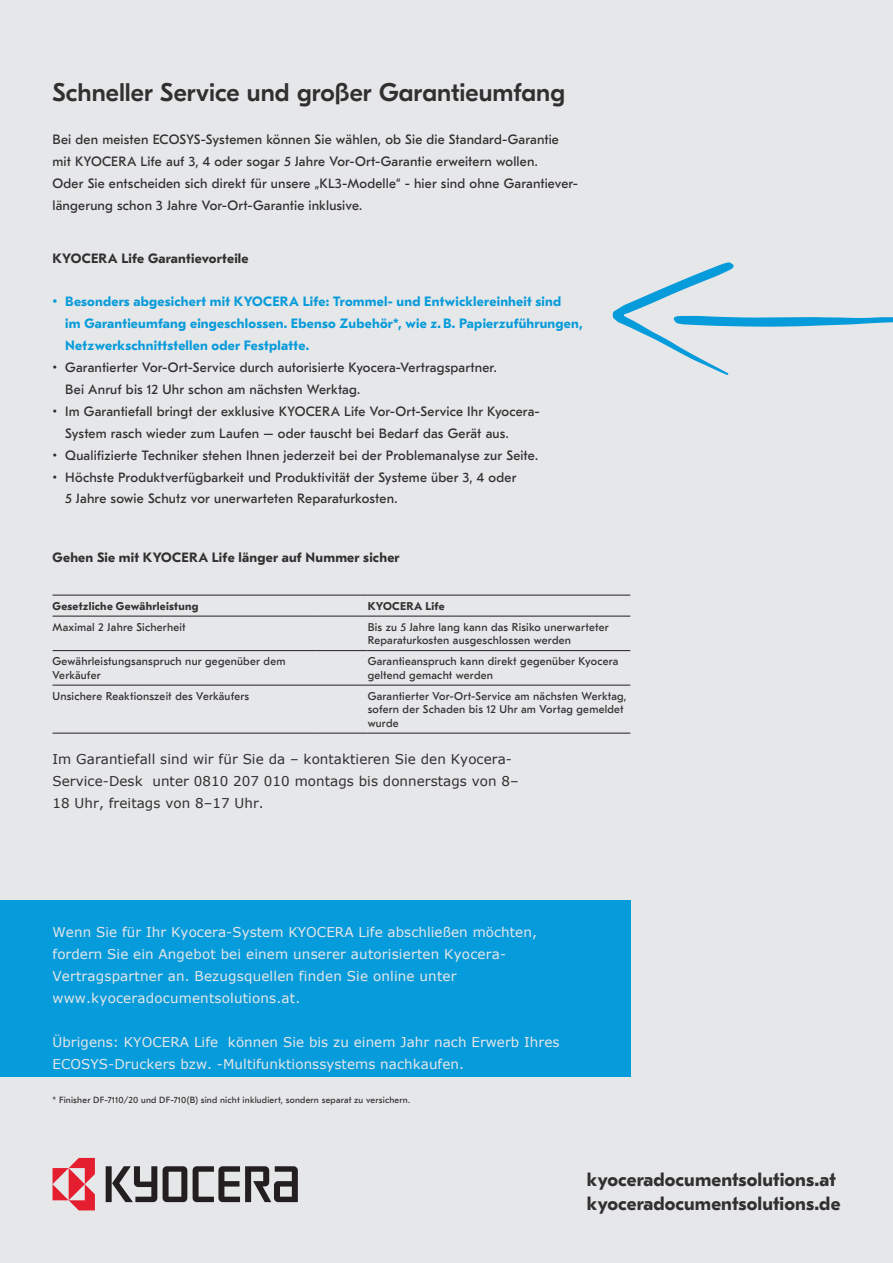
<style>
.page{position:relative;width:893px;height:1263px;background:#e6e7e9}
.page>*{position:absolute;margin:0;border:0;box-sizing:border-box;transform-origin:0 0}
.Überschrift_2{font:500 25.5px "GT Eesti Pro Display";color:#312f30}
.t1{font:700 18.75px "GT Eesti Pro Text";letter-spacing:.005em;color:#312f30}
.Fließtext{font:13.5px/21.9px "GT Eesti Pro Text";letter-spacing:.01em;color:#312f30}
.Fließtext-2{font:13.5px/21.9px "Verdana";letter-spacing:.005em;color:#e6e7e9}
.t2{font:700 13.5px/21.9px "GT Eesti Pro Text";letter-spacing:.015em;color:#069bda}
.Fließtext-3{font:13.5px/21.9px "Verdana";letter-spacing:.005em;color:#312f30}
.Fließtext-4{font:700 13.5px "GT Eesti Pro Text";letter-spacing:.015em;color:#312f30}
.Überschrift_2-2{font:700 13.5px "GT Eesti Pro Text";letter-spacing:.015em;color:#312f30}
.t3{font:11.25px/13.5px "GT Eesti Pro Text";letter-spacing:.02em;color:#312f30}
.t4{font:700 11.25px "GT Eesti Pro Text";letter-spacing:.02em;color:#312f30}
.Fußnote{font:9px "GT Eesti Pro Text";letter-spacing:.025em;color:#312f30}
</style>
<div class="page">
<svg style="left:193px;top:1166px;width:105px;height:36px"></svg>
<svg style="left:163px;top:1166px;width:24px;height:36px"></svg>
<svg style="left:106px;top:1166px;width:51px;height:36px"></svg>
<svg style="left:53px;top:1158px;width:42px;height:52px"></svg>
<div style="left:0;top:900px;width:630px;height:177px;background:#069bda"></div>
<hr style="left:53px;top:595px;width:262px;height:1px;background:#231f20">
<hr style="left:315px;top:595px;width:53px;height:1px;background:#231f20">
<hr style="left:368px;top:595px;width:262px;height:1px;background:#231f20">
<hr style="left:53px;top:616px;width:262px;height:1px;background:#231f20">
<hr style="left:315px;top:616px;width:53px;height:1px;background:#231f20">
<hr style="left:368px;top:616px;width:262px;height:1px;background:#231f20">
<hr style="left:53px;top:650px;width:262px;height:1px;background:#231f20">
<hr style="left:315px;top:650px;width:53px;height:1px;background:#231f20">
<hr style="left:368px;top:650px;width:262px;height:1px;background:#231f20">
<hr style="left:53px;top:685px;width:262px;height:1px;background:#231f20">
<hr style="left:315px;top:685px;width:53px;height:1px;background:#231f20">
<hr style="left:368px;top:685px;width:262px;height:1px;background:#231f20">
<hr style="left:53px;top:733px;width:262px;height:1px;background:#231f20">
<hr style="left:315px;top:733px;width:53px;height:1px;background:#231f20">
<hr style="left:368px;top:733px;width:262px;height:1px;background:#231f20">
<svg style="left:613px;top:262px;width:280px;height:113px"></svg>
<p class="Überschrift_2" style="left:53px;top:78px;width:514px">Schneller Service und großer Garantieumfang</p>
<p class="Fließtext" style="left:53px;top:129px;width:508px">Bei den meisten ECOSYS-Systemen können Sie wählen, ob Sie die Standard-Garantie mit KYOCERA Life auf 3, 4 oder sogar 5 Jahre Vor-Ort-Garantie erweitern wollen.</p>
<p class="Fließtext" style="left:53px;top:173px;width:527px">Oder Sie entscheiden sich direkt für unsere „KL3-Modelle“ - hier sind ohne Garantiever&shy;längerung schon 3 Jahre Vor-Ort-Garantie inklusive.</p>
<p class="Überschrift_2-2" style="left:53px;top:251px;width:198px">KYOCERA Life Garantievorteile</p>
<p class="t2" style="left:65px;top:291px;width:519px;text-indent:-13px">• Besonders abgesichert mit KYOCERA Life: Trommel- und Entwicklereinheit sind<br>im Garantieumfang eingeschlossen. Ebenso Zubehör*, wie z. B. Papierzuführungen,<br>Netzwerkschnittstellen oder Festplatte.</p>
<p class="Fließtext" style="left:65px;top:357px;width:433px;text-indent:-13px">• Garantierter Vor-Ort-Service durch autorisierte Kyocera-Vertragspartner.<br>Bei Anruf bis 12 Uhr schon am nächsten Werktag.</p>
<p class="Fließtext" style="left:65px;top:401px;width:476px;text-indent:-13px">• Im Garantiefall bringt der exklusive KYOCERA Life Vor-Ort-Service Ihr Kyocera-<br>System rasch wieder zum Laufen – oder tauscht bei Bedarf das Gerät aus.</p>
<p class="Fließtext" style="left:53px;top:444px;width:487px">• Qualifizierte Techniker stehen Ihnen jederzeit bei der Problemanalyse zur Seite.</p>
<p class="Fließtext" style="left:65px;top:466px;width:453px;text-indent:-13px">• Höchste Produktverfügbarkeit und Produktivität der Systeme über 3, 4 oder<br>5 Jahre sowie Schutz vor unerwarteten Reparaturkosten.</p>
<p class="Fließtext-4" style="left:53px;top:550px;width:349px">Gehen Sie mit KYOCERA Life länger auf Nummer sicher</p>
<p class="t4" style="left:53px;top:599px;width:147px">Gesetzliche Gewährleistung</p>
<p class="t4" style="left:368px;top:599px;width:79px">KYOCERA Life</p>
<p class="t3" style="left:53px;top:620px;width:135px">Maximal 2 Jahre Sicherheit</p>
<p class="t3" style="left:368px;top:620px;width:242px">Bis zu 5 Jahre lang kann das Risiko unerwarteter<br>Reparaturkosten ausgeschlossen werden</p>
<p class="t3" style="left:53px;top:655px;width:234px">Gewährleistungsanspruch nur gegenüber dem<br>Verkäufer</p>
<p class="t3" style="left:368px;top:655px;width:252px">Garantieanspruch kann direkt gegenüber Kyocera geltend gemacht werden</p>
<p class="t3" style="left:53px;top:689px;width:198px">Unsichere Reaktionszeit des Verkäufers</p>
<p class="t3" style="left:368px;top:689px;width:260px">Garantierter Vor-Ort-Service am nächsten Werktag, sofern der Schaden bis 12 Uhr am Vortag gemeldet wurde</p>
<p class="Fließtext-3" style="left:53px;top:748px;width:468px">Im Garantiefall sind wir für Sie da – kontaktieren Sie den Kyocera-<br>Service-Desk unter 0810 207 010 montags bis donnerstags von 8–<br>18 Uhr, freitags von 8–17 Uhr.</p>
<p class="Fließtext-2" style="left:53px;top:921px;width:486px">Wenn Sie für Ihr Kyocera-System KYOCERA Life abschließen möchten, fordern Sie ein Angebot bei einem unserer autorisierten Kyocera-Vertragspartner an. Bezugsquellen finden Sie online unter www.kyoceradocumentsolutions.at.</p>
<p class="Fließtext-2" style="left:53px;top:1031px;width:509px">Übrigens: KYOCERA Life können Sie bis zu einem Jahr nach Erwerb Ihres<br>ECOSYS-Druckers bzw. -Multifunktionssystems nachkaufen.</p>
<p class="Fußnote" style="left:53px;top:1095px;width:359px">* Finisher DF-7110/20 und DF-710(B) sind nicht inkludiert, sondern separat zu versichern.</p>
<h2 class="t1" style="left:587px;top:1169px;width:251px">kyoceradocumentsolutions.at</h2>
<h2 class="t1" style="left:587px;top:1194px;width:255px">kyoceradocumentsolutions.de</h2>
</div>
